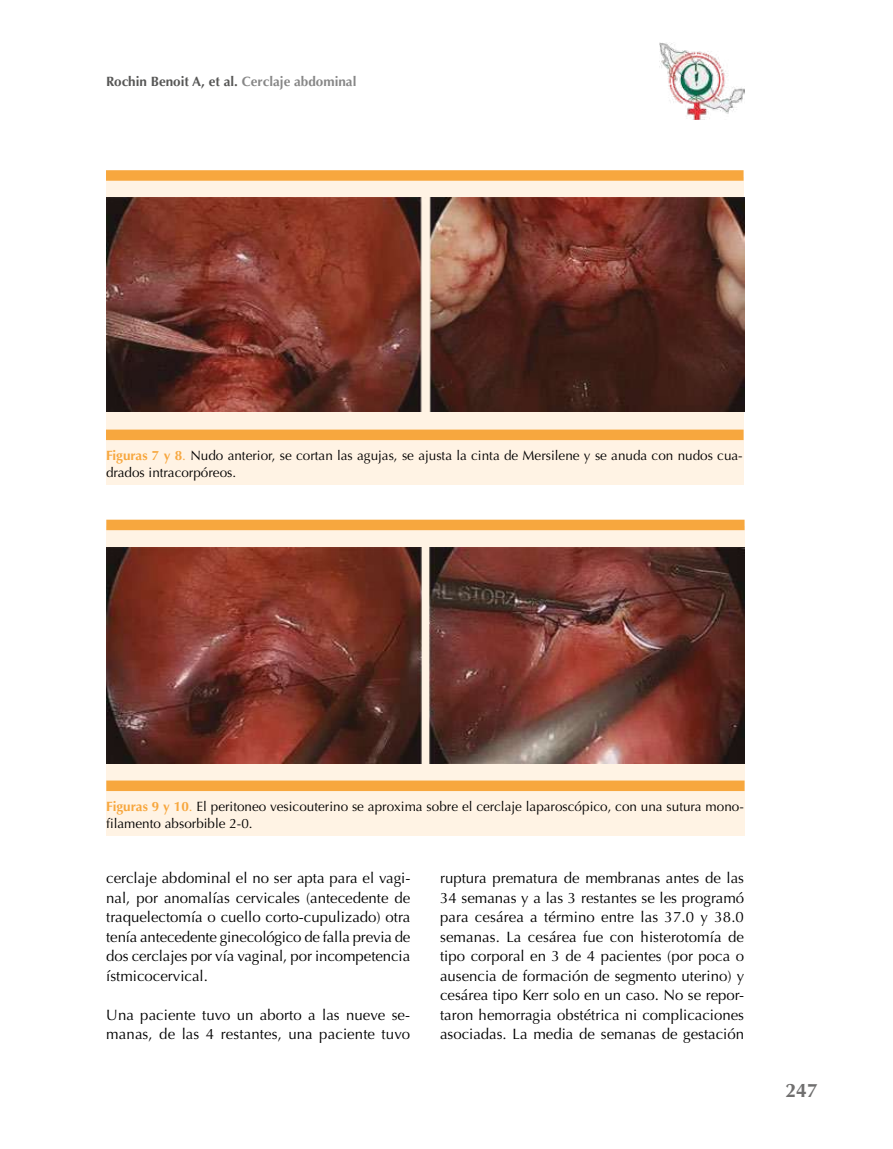
<style>
.page{position:relative;width:893px;height:1149px;background:#fff}
.page>*{position:absolute;margin:0;border:0;box-sizing:border-box;transform-origin:0 0}
.t1{font:700 19.5px "Optima";color:#706f6f}
.t2{font:15px/19.5px "Optima";color:#000;text-align:justify}
.t3{font:13.5px/16.5px "Optima";color:#000}
.t4{font:700 13.5px "Optima";color:#575756}
.s1{color:#878787}
.s2{font-weight:700;color:#f7a73e}
.s3{color:#f7a73e}
</style>
<div class="page">
<div style="left:106px;top:177px;width:637px;height:307px;background:#fff3e4"></div>
<div style="left:106px;top:429px;width:638px;height:11px;background:#f7a73e"></div>
<div style="left:106px;top:170px;width:638px;height:11px;background:#f7a73e"></div>
<img style="left:106px;top:197px;width:638px;height:214px">
<div style="left:106px;top:526px;width:638px;height:309px;background:#fff3e4"></div>
<div style="left:106px;top:780px;width:639px;height:10px;background:#f7a73e"></div>
<div style="left:106px;top:519px;width:639px;height:11px;background:#f7a73e"></div>
<img style="left:107px;top:547px;width:638px;height:216px">
<img style="left:659px;top:43px;width:85px;height:76px">
<p class="t4" style="left:106px;top:73px;width:252px">Rochin Benoit A, et al. <span class="s1">Cerclaje abdominal</span></p>
<p class="t3" style="left:106px;top:447px;width:638px"><span class="s2">Figuras 7 y 8</span><span class="s3">.</span> Nudo anterior, se cortan las agujas, se ajusta la cinta de Mersilene y se anuda con nudos cua&shy;drados intracorpóreos.</p>
<p class="t3" style="left:106px;top:798px;width:639px"><span class="s2">Figuras 9 y 10</span><span class="s3">.</span> El peritoneo vesicouterino se aproxima sobre el cerclaje laparoscópico, con una sutura mono&shy;filamento absorbible 2-0.</p>
<p class="t2" style="left:106px;top:868px;width:306px">cerclaje abdominal el no ser apta para el vagi&shy;nal, por anomalías cervicales (antecedente de traquelectomía o cuello corto-cupulizado) otra tenía antecedente ginecológico de falla previa de dos cerclajes por vía vaginal, por incompetencia ístmicocervical.</p>
<p class="t2" style="left:106px;top:1004px;width:305px">Una paciente tuvo un aborto a las nueve se&shy;manas, de las 4 restantes, una paciente tuvo</p>
<p class="t2" style="left:440px;top:868px;width:306px">ruptura prematura de membranas antes de las 34 semanas y a las 3 restantes se les programó para cesárea a término entre las 37.0 y 38.0 semanas. La cesárea fue con histerotomía de tipo corporal en 3 de 4 pacientes (por poca o ausencia de formación de segmento uterino) y cesárea tipo Kerr solo en un caso. No se repor&shy;taron hemorragia obstétrica ni complicaciones asociadas. La media de semanas de gestación</p>
<h1 class="t1" style="left:785px;top:1079px;width:34px">247</h1>
</div>
